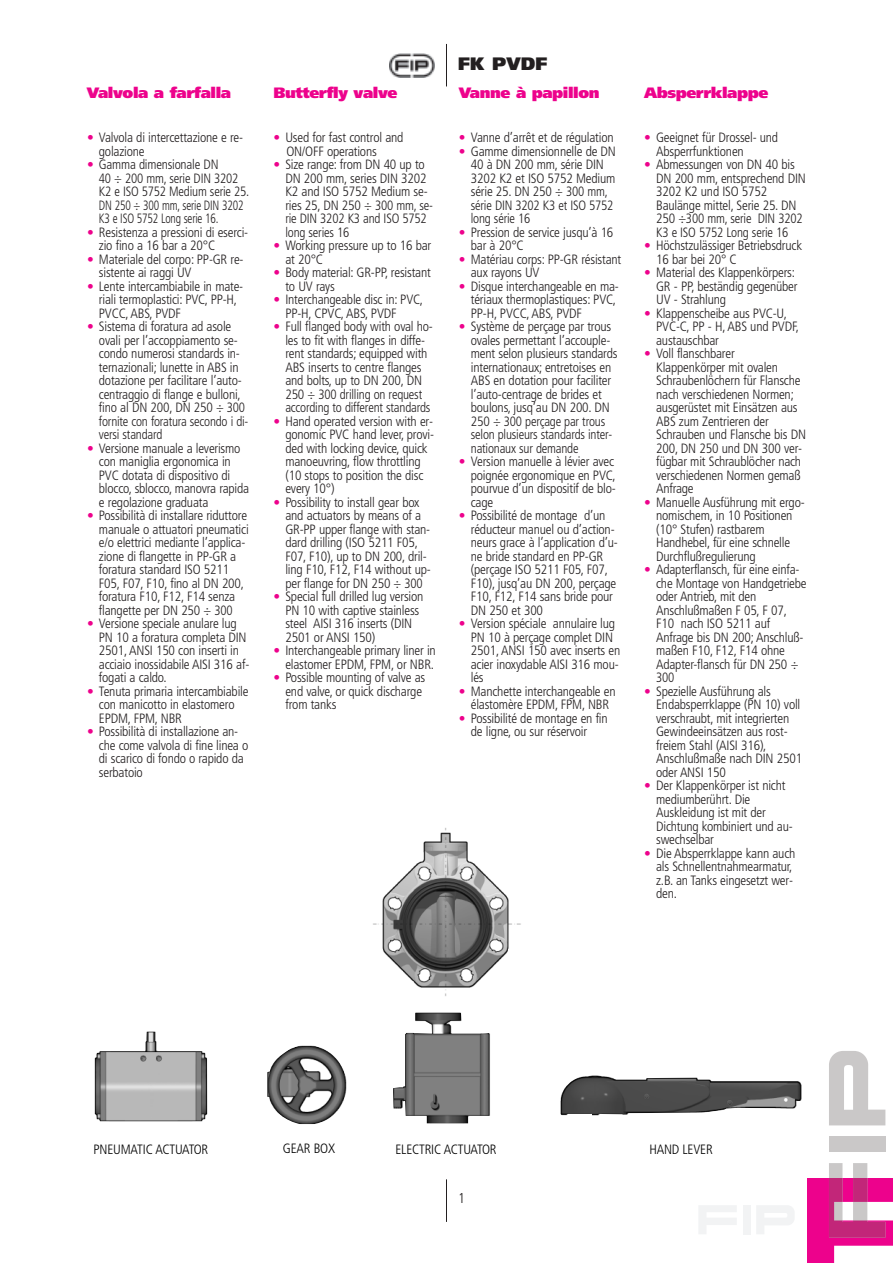
<style>
.page{position:relative;width:893px;height:1263px;background:#fff}
.page>*{position:absolute;margin:0;border:0;box-sizing:border-box;transform-origin:0 0}
.t1{font:900 18px "Frutiger";color:#231f20}
.t2{font:900 15px "Frutiger";letter-spacing:-.025em;color:#ed028c;scale:1.05 1}
.t3{font:300 condensed 14.25px "Frutiger";color:#231f20}
.t4{font:300 condensed 13.5px/13.5px "Frutiger";letter-spacing:-.015em;color:#231f20}
.t5{font:300 condensed 13.5px "Frutiger";letter-spacing:-.015em;color:#000}
.s1{color:#ed028c}
</style>
<div class="page">
<hr style="left:446px;top:44px;width:1px;height:42px;background:#231f20">
<hr style="left:446px;top:1179px;width:1px;height:43px;background:#231f20">
<svg style="left:699px;top:1205px;width:38px;height:29px"></svg>
<div style="left:743px;top:1205px;width:7px;height:29px;background:#f2f3f4"></div>
<svg style="left:756px;top:1205px;width:38px;height:29px"></svg>
<svg style="left:829px;top:1051px;width:56px;height:74px"></svg>
<svg style="left:808px;top:1163px;width:85px;height:100px"></svg>
<div style="left:829px;top:1137px;width:56px;height:15px;background:#cac8c8"></div>
<img style="left:389px;top:54px;width:45px;height:23px">
<img style="left:94px;top:1013px;width:708px;height:111px">
<img style="left:373px;top:828px;width:148px;height:168px">
<h1 class="t1" style="left:458px;top:56px;width:91px">FK PVDF</h1>
<p class="t2" style="left:87px;top:87px;width:139px">Valvola a farfalla</p>
<p class="t2" style="left:273px;top:87px;width:120px">Butterfly valve</p>
<p class="t2" style="left:459px;top:87px;width:136px">Vanne à papillon</p>
<p class="t2" style="left:644px;top:87px;width:120px">Absperrklappe</p>
<p class="t4" style="left:99px;top:132px;width:146px;text-indent:-12px"><span class="s1">•</span> Valvola di intercettazione e re&shy;golazione</p>
<p class="t4" style="left:99px;top:159px;width:152px;text-indent:-12px"><span class="s1">•</span> Gamma dimensionale DN<br>40 ÷ 200 mm, serie DIN 3202<br>K2 e ISO 5752 Medium serie 25.<br>DN 250 ÷ 300 mm, serie DIN 3202<br>K3 e ISO 5752 Long serie 16.</p>
<p class="t4" style="left:99px;top:226px;width:151px;text-indent:-12px"><span class="s1">•</span> Resistenza a pressioni di eserci&shy;zio fino a 16 bar a 20°C</p>
<p class="t4" style="left:99px;top:253px;width:146px;text-indent:-12px"><span class="s1">•</span> Materiale del corpo: PP-GR re&shy;sistente ai raggi UV</p>
<p class="t4" style="left:99px;top:280px;width:146px;text-indent:-12px"><span class="s1">•</span> Lente intercambiabile in mate&shy;riali termoplastici: PVC, PP-H,<br>PVCC, ABS, PVDF</p>
<p class="t4" style="left:99px;top:321px;width:151px;text-indent:-12px"><span class="s1">•</span> Sistema di foratura ad asole ovali per l’accoppiamento se&shy;condo numerosi standards in&shy;ternazionali; lunette in ABS in dotazione per facilitare l’auto&shy;centraggio di flange e bulloni, fino al DN 200, DN 250 ÷ 300 fornite con foratura secondo i di&shy;versi standard</p>
<p class="t4" style="left:99px;top:442px;width:152px;text-indent:-12px"><span class="s1">•</span> Versione manuale a leverismo con maniglia ergonomica in<br>PVC dotata di dispositivo di blocco, sblocco, manovra rapida e regolazione graduata</p>
<p class="t4" style="left:99px;top:510px;width:151px;text-indent:-12px"><span class="s1">•</span> Possibilità di installare riduttore manuale o attuatori pneumatici e/o elettrici mediante l’applica&shy;zione di flangette in PP-GR a foratura standard ISO 5211<br>F05, F07, F10, fino al DN 200, foratura F10, F12, F14 senza flangette per DN 250 ÷ 300</p>
<p class="t4" style="left:99px;top:618px;width:152px;text-indent:-12px"><span class="s1">•</span> Versione speciale anulare lug<br>PN 10 a foratura completa DIN<br>2501, ANSI 150 con inserti in acciaio inossidabile AISI 316 af&shy;fogati a caldo.</p>
<p class="t4" style="left:99px;top:685px;width:151px;text-indent:-12px"><span class="s1">•</span> Tenuta primaria intercambiabile con manicotto in elastomero<br>EPDM, FPM, NBR</p>
<p class="t4" style="left:99px;top:726px;width:151px;text-indent:-12px"><span class="s1">•</span> Possibilità di installazione an&shy;che come valvola di fine linea o di scarico di fondo o rapido da serbatoio</p>
<p class="t4" style="left:286px;top:132px;width:119px;text-indent:-13px"><span class="s1">•</span> Used for fast control and<br>ON/OFF operations</p>
<p class="t4" style="left:285px;top:159px;width:149px;text-indent:-12px"><span class="s1">•</span> Size range: from DN 40 up to<br>DN 200 mm, series DIN 3202<br>K2 and ISO 5752 Medium se&shy;ries 25, DN 250 ÷ 300 mm, se&shy;rie DIN 3202 K3 and ISO 5752 long series 16</p>
<p class="t4" style="left:285px;top:240px;width:147px;text-indent:-12px"><span class="s1">•</span> Working pressure up to 16 bar at 20°C</p>
<p class="t4" style="left:285px;top:267px;width:147px;text-indent:-12px"><span class="s1">•</span> Body material: GR-PP, resistant to UV rays</p>
<p class="t4" style="left:285px;top:294px;width:139px;text-indent:-12px"><span class="s1">•</span> Interchangeable disc in: PVC,<br>PP-H, CPVC, ABS, PVDF</p>
<p class="t4" style="left:285px;top:321px;width:149px;text-indent:-12px"><span class="s1">•</span> Full flanged body with oval ho&shy;les to fit with flanges in diffe&shy;rent standards; equipped with<br>ABS inserts to centre flanges and bolts, up to DN 200, DN<br>250 ÷ 300 drilling on request according to different standards</p>
<p class="t4" style="left:285px;top:415px;width:150px;text-indent:-12px"><span class="s1">•</span> Hand operated version with er&shy;gonomic PVC hand lever, provi&shy;ded with locking device, quick manoeuvring, flow throttling (10 stops to position the disc every 10°)</p>
<p class="t4" style="left:285px;top:496px;width:147px;text-indent:-12px"><span class="s1">•</span> Possibility to install gear box and actuators by means of a<br>GR-PP upper flange with stan&shy;dard drilling (ISO 5211 F05,<br>F07, F10), up to DN 200, dril&shy;ling F10, F12, F14 without up&shy;per flange for DN 250 ÷ 300</p>
<p class="t4" style="left:285px;top:591px;width:140px;text-indent:-12px"><span class="s1">•</span> Special full drilled lug version<br>PN 10 with captive stainless steel AISI 316 inserts (DIN<br>2501 or ANSI 150)</p>
<p class="t4" style="left:274px;top:645px;width:164px;text-align:right"><span class="s1">•</span> Interchangeable primary liner in elastomer EPDM, FPM, or NBR.</p>
<p class="t4" style="left:285px;top:672px;width:141px;text-indent:-12px"><span class="s1">•</span> Possible mounting of valve as end valve, or quick discharge from tanks</p>
<p class="t4" style="left:656px;top:132px;width:124px;text-indent:-12px"><span class="s1">•</span> Geeignet für Drossel- und<br>Absperrfunktionen</p>
<p class="t4" style="left:656px;top:159px;width:151px;text-indent:-12px"><span class="s1">•</span> Abmessungen von DN 40 bis<br>DN 200 mm, entsprechend DIN<br>3202 K2 und ISO 5752<br>Baulänge mittel, Serie 25. DN<br>250 ÷300 mm, serie DIN 3202<br>K3 e ISO 5752 Long serie 16</p>
<p class="t4" style="left:656px;top:240px;width:147px;text-indent:-12px"><span class="s1">•</span> Höchstzulässiger Betriebsdruck<br>16 bar bei 20° C</p>
<p class="t4" style="left:656px;top:267px;width:143px;text-indent:-12px"><span class="s1">•</span> Material des Klappenkörpers:<br>GR - PP, beständig gegenüber<br>UV - Strahlung</p>
<p class="t4" style="left:656px;top:307px;width:144px;text-indent:-12px"><span class="s1">•</span> Klappenscheibe aus PVC-U,<br>PVC-C, PP - H, ABS und PVDF, austauschbar</p>
<p class="t4" style="left:656px;top:348px;width:151px;text-indent:-12px"><span class="s1">•</span> Voll flanschbarer<br>Klappenkörper mit ovalen<br>Schraubenlöchern für Flansche nach verschiedenen Normen; ausgerüstet mit Einsätzen aus<br>ABS zum Zentrieren der<br>Schrauben und Flansche bis DN<br>200, DN 250 und DN 300 ver&shy;fügbar mit Schraublöcher nach verschiedenen Normen gemaß<br>Anfrage</p>
<p class="t4" style="left:656px;top:496px;width:150px;text-indent:-12px"><span class="s1">•</span> Manuelle Ausführung mit ergo&shy;nomischem, in 10 Positionen (10° Stufen) rastbarem<br>Handhebel, für eine schnelle<br>Durchflußregulierung</p>
<p class="t4" style="left:656px;top:564px;width:152px;text-indent:-12px"><span class="s1">•</span> Adapterflansch, für eine einfa&shy;che Montage von Handgetriebe oder Antrieb, mit den<br>Anschlußmaßen F 05, F 07,<br>F10 nach ISO 5211 auf<br>Anfrage bis DN 200; Anschluß&shy;maßen F10, F12, F14 ohne<br>Adapter-flansch für DN 250 ÷<br>300</p>
<p class="t4" style="left:656px;top:685px;width:147px;text-indent:-12px"><span class="s1">•</span> Spezielle Ausführung als<br>Endabsperrklappe (PN 10) voll verschraubt, mit integrierten<br>Gewindeeinsätzen aus rost&shy;freiem Stahl (AISI 316),<br>Anschlußmaße nach DIN 2501 oder ANSI 150</p>
<p class="t4" style="left:656px;top:780px;width:138px;text-indent:-12px"><span class="s1">•</span> Der Klappenkörper ist nicht mediumberührt. Die<br>Auskleidung ist mit der<br>Dichtung kombiniert und au&shy;swechselbar</p>
<p class="t4" style="left:656px;top:847px;width:141px;text-indent:-12px"><span class="s1">•</span> Die Absperrklappe kann auch als Schnellentnahmearmatur, z.B. an Tanks eingesetzt wer&shy;den.</p>
<p class="t4" style="left:459px;top:132px;width:156px"><span class="s1">•</span> Vanne d’arrêt et de régulation</p>
<p class="t4" style="left:471px;top:145px;width:147px;text-indent:-12px"><span class="s1">•</span> Gamme dimensionnelle de DN<br>40 à DN 200 mm, série DIN<br>3202 K2 et ISO 5752 Medium série 25. DN 250 ÷ 300 mm, série DIN 3202 K3 et ISO 5752 long série 16</p>
<p class="t4" style="left:471px;top:226px;width:144px;text-indent:-12px"><span class="s1">•</span> Pression de service jusqu’à 16 bar à 20°C</p>
<p class="t4" style="left:471px;top:253px;width:152px;text-indent:-12px"><span class="s1">•</span> Matériau corps: PP-GR résistant aux rayons UV</p>
<p class="t4" style="left:471px;top:280px;width:150px;text-indent:-12px"><span class="s1">•</span> Disque interchangeable en ma&shy;tériaux thermoplastiques: PVC,<br>PP-H, PVCC, ABS, PVDF</p>
<p class="t4" style="left:471px;top:321px;width:148px;text-indent:-12px"><span class="s1">•</span> Système de perçage par trous ovales permettant l’accouple&shy;ment selon plusieurs standards internationaux; entretoises en<br>ABS en dotation pour faciliter l’auto-centrage de brides et boulons, jusq’au DN 200. DN<br>250 ÷ 300 perçage par trous selon plusieurs standards inter&shy;nationaux sur demande</p>
<p class="t4" style="left:471px;top:456px;width:147px;text-indent:-12px"><span class="s1">•</span> Version manuelle à lévier avec poignée ergonomique en PVC, pourvue d’un dispositif de blo&shy;cage</p>
<p class="t4" style="left:471px;top:510px;width:148px;text-indent:-12px"><span class="s1">•</span> Possibilité de montage d’un réducteur manuel ou d’action&shy;neurs grace à l’application d’u&shy;ne bride standard en PP-GR (perçage ISO 5211 F05, F07,<br>F10), jusq’au DN 200, perçage<br>F10, F12, F14 sans bride pour<br>DN 250 et 300</p>
<p class="t4" style="left:471px;top:618px;width:151px;text-indent:-12px"><span class="s1">•</span> Version spéciale annulaire lug<br>PN 10 à perçage complet DIN<br>2501, ANSI 150 avec inserts en acier inoxydable AISI 316 mou&shy;lés</p>
<p class="t4" style="left:459px;top:685px;width:158px;text-align:center"><span class="s1">•</span> Manchette interchangeable en élastomère EPDM, FPM, NBR</p>
<p class="t4" style="left:471px;top:712px;width:138px;text-indent:-12px"><span class="s1">•</span> Possibilité de montage en fin de ligne, ou sur réservoir</p>
<p class="t5" style="left:94px;top:1144px;width:116px">PNEUMATIC ACTUATOR</p>
<p class="t5" style="left:283px;top:1143px;width:54px">GEAR BOX</p>
<p class="t5" style="left:395px;top:1144px;width:103px">ELECTRIC ACTUATOR</p>
<p class="t5" style="left:649px;top:1143px;width:65px">HAND LEVER</p>
<p class="t3" style="left:458px;top:1192px;width:8px">1</p>
</div>
